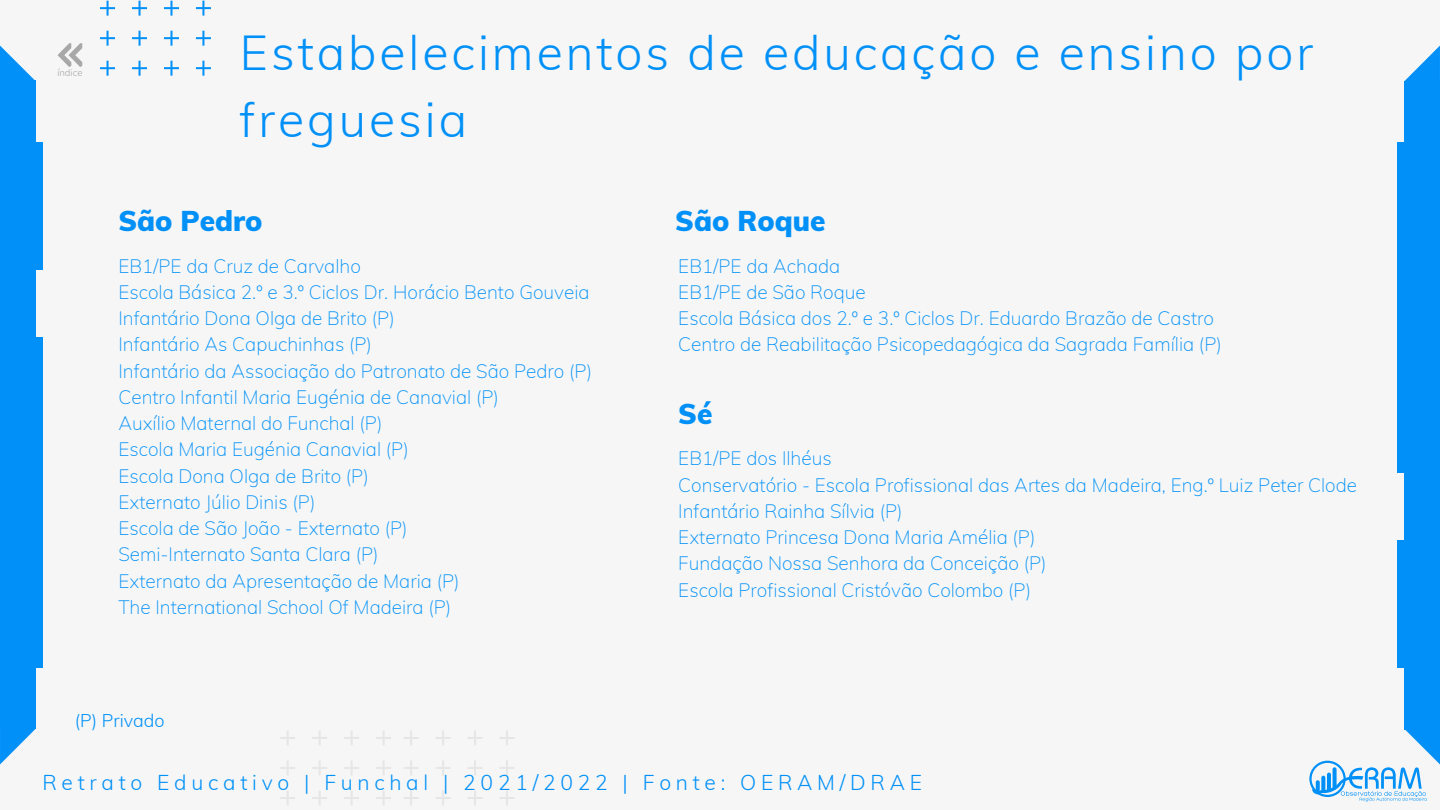
<style>
.page{position:relative;width:1440px;height:810px;background:#f6f6f6}
.page>*{position:absolute;margin:0;border:0;box-sizing:border-box;transform-origin:0 0}
.t1{font:300 48px/66.8px "Muli";letter-spacing:.06em;color:#0090f8}
.t2{font:900 28px "Muli";color:#0090f8}
.t3{font:300 21px "Muli";letter-spacing:.225em;color:#0090f8}
.t4{font:200 19px "Muli";color:#0090f8}
.t5{font:300 18px "Muli";color:#0090f8}
.t6{font:300 9.5px "Muli";color:#a8a8a8}
</style>
<div class="page">
<div style="left:0;top:81px;width:35px;height:648px;background:#0090f8"></div>
<svg style="left:0;top:46px;width:35px;height:35px"></svg>
<svg style="left:0;top:729px;width:35px;height:35px"></svg>
<div style="left:0;top:337px;width:42px;height:331px;background:#0090f8"></div>
<div style="left:0;top:142px;width:42px;height:128px;background:#0090f8"></div>
<div style="left:1405px;top:81px;width:35px;height:648px;background:#0090f8"></div>
<svg style="left:1405px;top:46px;width:35px;height:35px"></svg>
<div style="left:1398px;top:142px;width:42px;height:331px;background:#0090f8"></div>
<div style="left:1398px;top:540px;width:42px;height:128px;background:#0090f8"></div>
<svg style="left:404px;top:731px;width:110px;height:74px"></svg>
<svg style="left:280px;top:731px;width:111px;height:74px"></svg>
<svg style="left:100px;top:0;width:111px;height:76px"></svg>
<svg style="left:1309px;top:729px;width:131px;height:73px"></svg>
<svg style="left:58px;top:43px;width:24px;height:24px"></svg>
<p class="t6" style="left:57px;top:66px;width:27px">índice</p>
<p class="t1" style="left:240px;top:19px;width:1075px">Estabelecimentos de educação e ensino por freguesia</p>
<p class="t2" style="left:118px;top:203px;width:146px">São Pedro</p>
<p class="t2" style="left:675px;top:203px;width:152px">São Roque</p>
<p class="t4" style="left:118px;top:254px;width:244px">EB1/PE da Cruz de Carvalho</p>
<p class="t4" style="left:118px;top:280px;width:473px">Escola Básica 2.º e 3.º Ciclos Dr. Horácio Bento Gouveia</p>
<p class="t4" style="left:118px;top:306px;width:278px">Infantário Dona Olga de Brito (P)</p>
<p class="t4" style="left:118px;top:332px;width:255px">Infantário As Capuchinhas (P)</p>
<p class="t4" style="left:118px;top:359px;width:475px">Infantário da Associação do Patronato de São Pedro (P)</p>
<p class="t4" style="left:118px;top:385px;width:382px">Centro Infantil Maria Eugénia de Canavial (P)</p>
<p class="t4" style="left:118px;top:411px;width:266px">Auxílio Maternal do Funchal (P)</p>
<p class="t4" style="left:118px;top:437px;width:292px">Escola Maria Eugénia Canavial (P)</p>
<p class="t4" style="left:118px;top:464px;width:252px">Escola Dona Olga de Brito (P)</p>
<p class="t4" style="left:118px;top:490px;width:199px">Externato Júlio Dinis (P)</p>
<p class="t4" style="left:118px;top:516px;width:291px">Escola de São João - Externato (P)</p>
<p class="t4" style="left:118px;top:542px;width:262px">Semi-Internato Santa Clara (P)</p>
<p class="t4" style="left:118px;top:569px;width:343px">Externato da Apresentação de Maria (P)</p>
<p class="t4" style="left:118px;top:595px;width:334px">The International School Of Madeira (P)</p>
<p class="t4" style="left:678px;top:254px;width:163px">EB1/PE da Achada</p>
<p class="t4" style="left:678px;top:280px;width:189px">EB1/PE de São Roque</p>
<p class="t4" style="left:678px;top:306px;width:537px">Escola Básica dos 2.º e 3.º Ciclos Dr. Eduardo Brazão de Castro</p>
<p class="t4" style="left:678px;top:332px;width:545px">Centro de Reabilitação Psicopedagógica da Sagrada Família (P)</p>
<p class="t2" style="left:678px;top:396px;width:36px">Sé</p>
<p class="t4" style="left:678px;top:446px;width:155px">EB1/PE dos Ilhéus</p>
<p class="t4" style="left:678px;top:473px;width:680px">Conservatório - Escola Profissional das Artes da Madeira, Eng.º Luiz Peter Clode</p>
<p class="t4" style="left:678px;top:499px;width:226px">Infantário Rainha Sílvia (P)</p>
<p class="t4" style="left:678px;top:525px;width:359px">Externato Princesa Dona Maria Amélia (P)</p>
<p class="t4" style="left:678px;top:551px;width:370px">Fundação Nossa Senhora da Conceição (P)</p>
<p class="t4" style="left:678px;top:578px;width:354px">Escola Profissional Cristóvão Colombo (P)</p>
<p class="t5" style="left:75px;top:709px;width:91px">(P) Privado</p>
<p class="t3" style="left:42px;top:769px;width:881px">Retrato Educativo | Funchal | 2021/2022 | Fonte: OERAM/DRAE</p>
</div>
